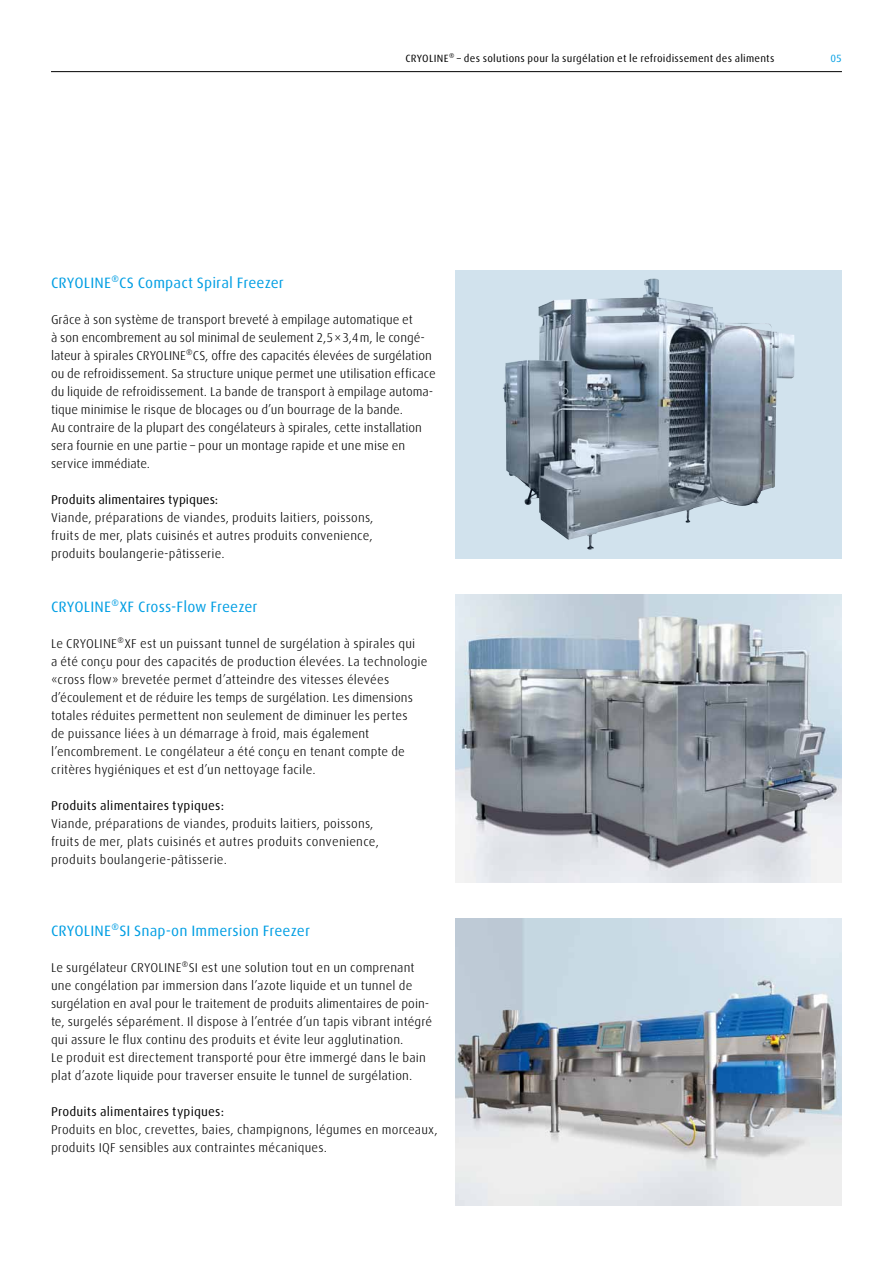
<style>
.page{position:relative;width:893px;height:1263px;background:#fff}
.page>*{position:absolute;margin:0;border:0;box-sizing:border-box;transform-origin:0 0}
.t1{font:15px "Linde Dax Global";letter-spacing:.005em;color:#009ee3}
.t2{font:300 12.75px/18px "Linde Dax Global";letter-spacing:.005em;color:#000}
.t3{font:12.75px "Linde Dax Global";letter-spacing:.01em;color:#000}
.t4{font:10.5px "Linde Dax Global";letter-spacing:.02em;color:#000}
.t5{font:10.5px "Linde Dax Global";color:#009ee3}
</style>
<div class="page">
<hr style="left:51px;top:71px;width:791px;height:1px;background:#000">
<div style="left:455px;top:270px;width:387px;height:288px;background:#d1e2ed"></div>
<img style="left:502px;top:280px;width:292px;height:270px">
<img style="left:455px;top:594px;width:387px;height:288px">
<img style="left:455px;top:918px;width:387px;height:288px">
<p class="t4" style="left:405px;top:52px;width:371px">CRYOLINE® – des solutions pour la surgélation et le refroidissement des aliments</p>
<p class="t5" style="left:830px;top:52px;width:13px">05</p>
<p class="t1" style="left:51px;top:274px;width:234px">CRYOLINE®CS Compact Spiral Freezer</p>
<p class="t2" style="left:51px;top:311px;width:386px">Grâce à son système de transport breveté à empilage automatique et<br>à son encombrement au sol minimal de seulement 2,5×3,4m, le congé&shy;lateur à spirales CRYOLINE®CS, offre des capacités élevées de surgélation ou de refroidissement. Sa structure unique permet une utilisation efficace du liquide de refroidissement. La bande de transport à empilage automa&shy;tique minimise le risque de blocages ou d’un bourrage de la bande.<br>Au contraire de la plupart des congélateurs à spirales, cette installation sera fournie en une partie – pour un montage rapide et une mise en service immédiate.</p>
<p class="t3" style="left:51px;top:492px;width:169px">Produits alimentaires typiques:</p>
<p class="t2" style="left:51px;top:509px;width:324px;text-align:justify">Viande, préparations de viandes, produits laitiers, poissons, fruits de mer, plats cuisinés et autres produits convenience, produits boulangerie-pâtisserie.</p>
<p class="t1" style="left:51px;top:598px;width:208px">CRYOLINE®XF Cross-Flow Freezer</p>
<p class="t2" style="left:51px;top:635px;width:378px">Le CRYOLINE®XF est un puissant tunnel de surgélation à spirales qui<br>a été conçu pour des capacités de production élevées. La technologie «cross flow» brevetée permet d’atteindre des vitesses élevées d’écoulement et de réduire les temps de surgélation. Les dimensions totales réduites permettent non seulement de diminuer les pertes<br>de puissance liées à un démarrage à froid, mais également l’encombrement. Le congélateur a été conçu en tenant compte de critères hygiéniques et est d’un nettoyage facile.</p>
<p class="t3" style="left:51px;top:798px;width:175px">Produits alimentaires typiques:</p>
<p class="t2" style="left:51px;top:815px;width:330px">Viande, préparations de viandes, produits laitiers, poissons, fruits de mer, plats cuisinés et autres produits convenience, produits boulangerie-pâtisserie.</p>
<p class="t1" style="left:51px;top:922px;width:261px">CRYOLINE®SI Snap-on Immersion Freezer</p>
<p class="t2" style="left:51px;top:959px;width:383px">Le surgélateur CRYOLINE®SI est une solution tout en un comprenant une congélation par immersion dans l’azote liquide et un tunnel de surgélation en aval pour le traitement de produits alimentaires de poin&shy;te, surgelés séparément. Il dispose à l’entrée d’un tapis vibrant intégré qui assure le flux continu des produits et évite leur agglutination.<br>Le produit est directement transporté pour être immergé dans le bain plat d’azote liquide pour traverser ensuite le tunnel de surgélation.</p>
<p class="t3" style="left:51px;top:1104px;width:175px">Produits alimentaires typiques:</p>
<p class="t2" style="left:51px;top:1121px;width:388px">Produits en bloc, crevettes, baies, champignons, légumes en morceaux, produits IQF sensibles aux contraintes mécaniques.</p>
</div>
